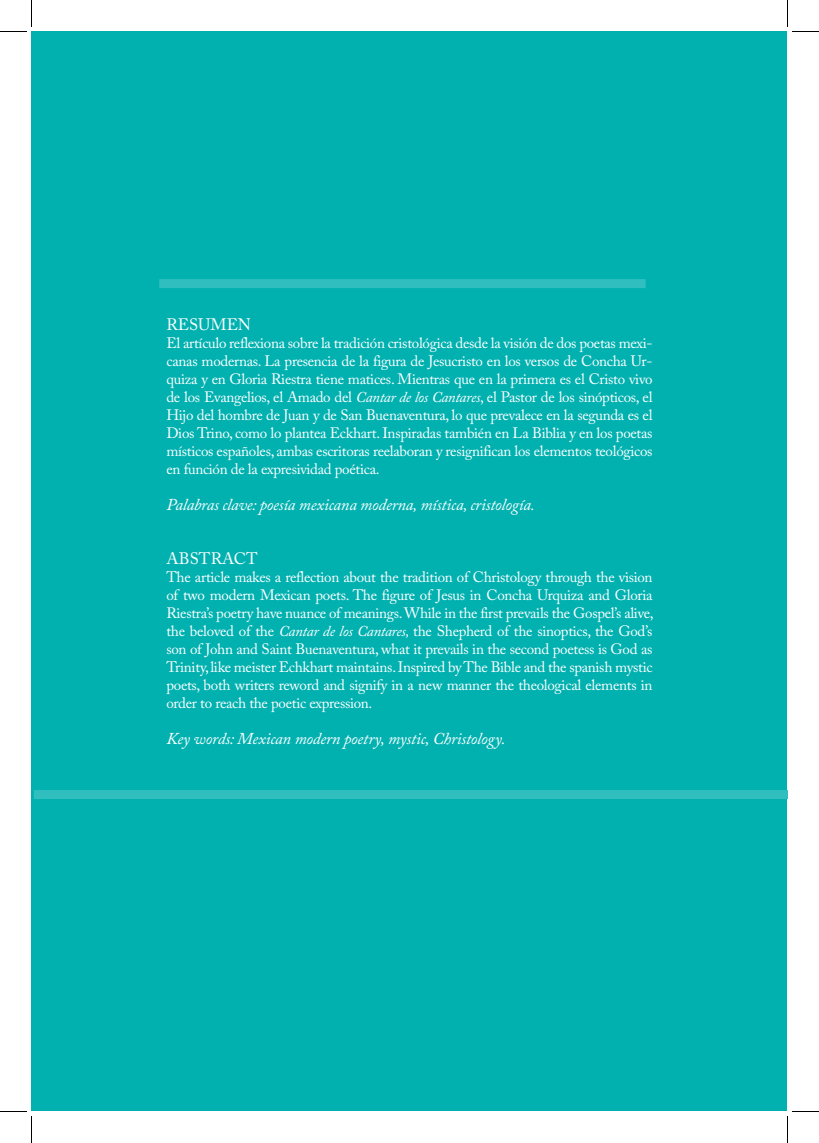
<style>
.page{position:relative;width:819px;height:1143px;background:#fff}
.page>*{position:absolute;margin:0;border:0;box-sizing:border-box;transform-origin:0 0}
.Texto_resumen_abstra{font:italic 16.5px "Adobe Caslon Pro";letter-spacing:-.01em;color:#fff}
.Texto_resumen_abstra-2{font:16.5px "Adobe Caslon Pro";letter-spacing:.005em;color:#fff}
.Texto_resumen_abstra-3{font:15px/18px "Adobe Caslon Pro";letter-spacing:-.02em;color:#fff;text-align:justify}
.s1{font-style:italic}
</style>
<div class="page">
<div style="left:32px;top:32px;width:756px;height:1080px;background:#00b1b0"></div>
<div style="left:34px;top:790px;width:754px;height:9px;background:#31bebe"></div>
<div style="left:159px;top:279px;width:487px;height:9px;background:#31bebe"></div>
<svg style="left:0;top:0;width:32px;height:32px"></svg>
<svg style="left:0;top:1111px;width:32px;height:32px"></svg>
<svg style="left:787px;top:0;width:32px;height:32px"></svg>
<svg style="left:787px;top:1111px;width:32px;height:32px"></svg>
<p class="Texto_resumen_abstra-2" style="left:167px;top:315px;width:86px">RESUMEN</p>
<p class="Texto_resumen_abstra-3" style="left:166px;top:334px;width:488px">El artículo reflexiona sobre la tradición cristológica desde la visión de dos poetas mexi&shy;canas modernas. La presencia de la figura de Jesucristo en los versos de Concha Ur&shy;quiza y en Gloria Riestra tiene matices. Mientras que en la primera es el Cristo vivo de los Evangelios, el Amado del <span class="s1">Cantar de los Cantares</span>, el Pastor de los sinópticos, el Hijo del hombre de Juan y de San Buenaventura, lo que prevalece en la segunda es el Dios Trino, como lo plantea Eckhart. Inspiradas también en La Biblia y en los poetas místicos españoles, ambas escritoras reelaboran y resignifican los elementos teológicos en función de la expresividad poética.</p>
<p class="Texto_resumen_abstra" style="left:166px;top:495px;width:370px">Palabras clave: poesía mexicana moderna, mística, cristología.</p>
<p class="Texto_resumen_abstra-2" style="left:167px;top:549px;width:93px">ABSTRACT</p>
<p class="Texto_resumen_abstra-3" style="left:166px;top:568px;width:489px">The article makes a reflection about the tradition of Christology through the vision of two modern Mexican poets. The figure of Jesus in Concha Urquiza and Gloria Riestra’s poetry have nuance of meanings. While in the first prevails the Gospel’s alive, the beloved of the <span class="s1">Cantar de los Cantares,</span> the Shepherd of the sinoptics, the God’s son of John and Saint Buenaventura, what it prevails in the second poetess is God as Trinity, like meister Echkhart maintains. Inspired by The Bible and the spanish mystic poets, both writers reword and signify in a new manner the theological elements in order to reach the poetic expression.</p>
<p class="Texto_resumen_abstra" style="left:166px;top:729px;width:341px">Key words: Mexican modern poetry, mystic, Christology.</p>
</div>
